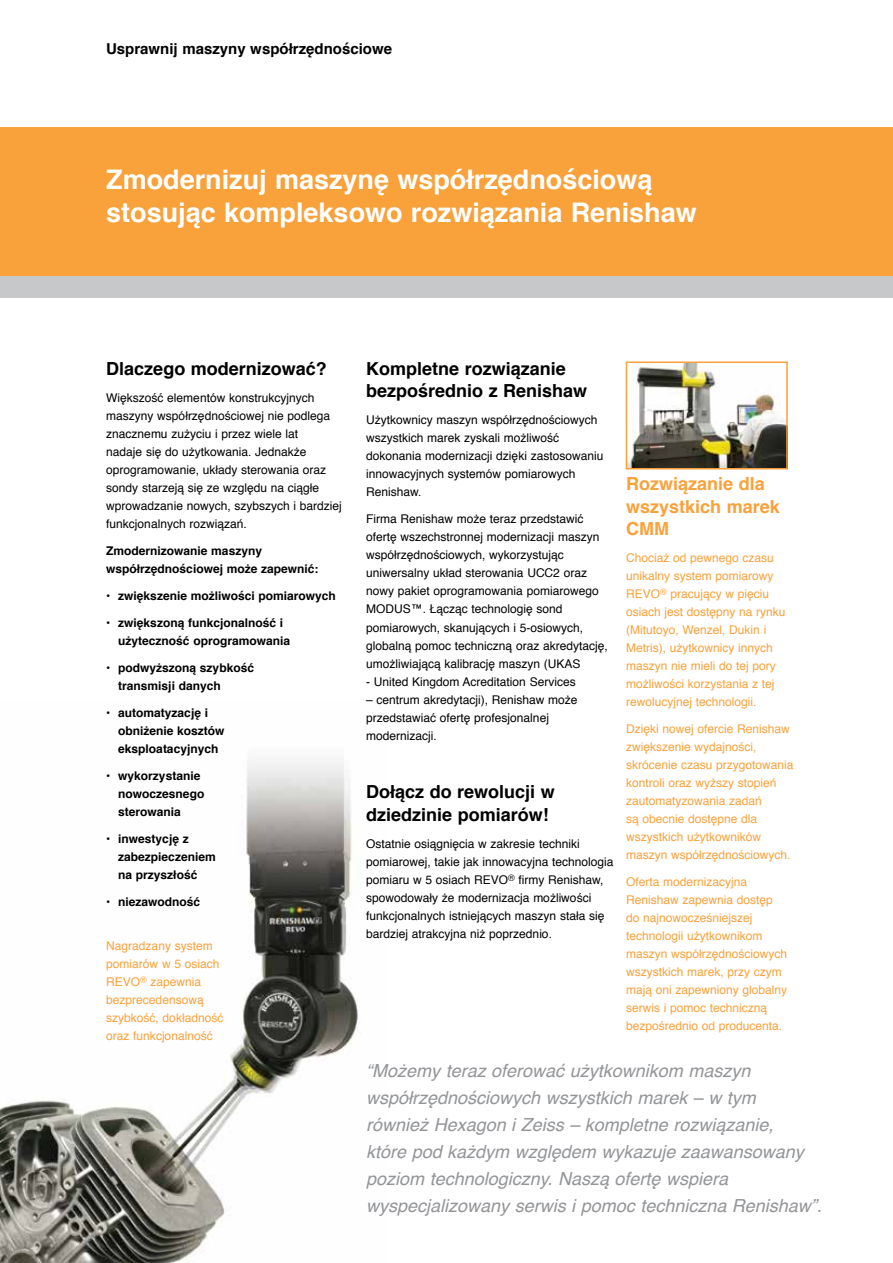
<style>
.page{position:relative;width:893px;height:1263px;background:#fff}
.page>*{position:absolute;margin:0;border:0;box-sizing:border-box;transform-origin:0 0}
.t1{font:700 27px/33px "Helvetica";color:#fff}
.t2{font:italic 18px/27px "Helvetica";color:#939598}
.t3{font:700 18px/22.5px "Helvetica";color:#000}
.t4{font:700 18px/22.5px "Helvetica";color:#f9a13a}
.t5{font:700 15px "Helvetica";color:#000}
.t6{font:12px/18px "Helvetica";color:#000}
.t7{font:12px/18px "Helvetica";color:#f9a13a}
.t8{font:700 12px/18px "Helvetica";color:#000}
</style>
<div class="page">
<img style="left:0;top:760px;width:358px;height:503px">
<div style="left:0;top:128px;width:893px;height:148px;background:#f9a13a"></div>
<div style="left:0;top:276px;width:893px;height:22px;background:#c7c8ca"></div>
<img style="left:629px;top:364px;width:156px;height:102px">
<div style="left:626px;top:361px;width:162px;height:108px;border:2px solid #f9a13a"></div>
<p class="t5" style="left:106px;top:36px;width:287px">Usprawnij maszyny współrzędnościowe</p>
<h1 class="t1" style="left:106px;top:164px;width:592px">Zmodernizuj maszynę współrzędnościową stosując kompleksowo rozwiązania Renishaw</h1>
<h2 class="t3" style="left:106px;top:358px;width:222px">Dlaczego modernizować?</h2>
<p class="t6" style="left:106px;top:389px;width:237px">Większość elementów konstrukcyjnych maszyny współrzędnościowej nie podlega znacznemu zużyciu i przez wiele lat<br>nadaje się do użytkowania. Jednakże oprogramowanie, układy sterowania oraz sondy starzeją się ze względu na ciągłe wprowadzanie nowych, szybszych i bardziej funkcjonalnych rozwiązań.</p>
<p class="t8" style="left:106px;top:542px;width:214px">Zmodernizowanie maszyny współrzędnościowej może zapewnić:</p>
<p class="t8" style="left:106px;top:587px;width:231px">• zwiększenie możliwości pomiarowych</p>
<p class="t8" style="left:118px;top:614px;width:173px;text-indent:-12px">• zwiększoną funkcjonalność i użyteczność oprogramowania</p>
<p class="t8" style="left:118px;top:659px;width:137px;text-indent:-12px">• podwyższoną szybkość transmisji danych</p>
<p class="t8" style="left:118px;top:704px;width:108px;text-indent:-12px">• automatyzację i obniżenie kosztów eksploatacyjnych</p>
<p class="t8" style="left:118px;top:767px;width:88px;text-indent:-12px">• wykorzystanie nowoczesnego sterowania</p>
<p class="t8" style="left:118px;top:830px;width:99px;text-indent:-12px">• inwestycję z zabezpieczeniem na przyszłość</p>
<p class="t8" style="left:106px;top:893px;width:96px">• niezawodność</p>
<p class="t7" style="left:106px;top:937px;width:119px">Nagradzany system pomiarów w 5 osiach<br>REVO<sup>®</sup> zapewnia bezprecedensową szybkość, dokładność oraz funkcjonalność</p>
<h2 class="t3" style="left:366px;top:358px;width:223px">Kompletne rozwiązanie bezpośrednio z Renishaw</h2>
<p class="t6" style="left:366px;top:412px;width:239px">Użytkownicy maszyn współrzędnościowych wszystkich marek zyskali możliwość dokonania modernizacji dzięki zastosowaniu innowacyjnych systemów pomiarowych Renishaw.</p>
<p class="t6" style="left:366px;top:511px;width:243px">Firma Renishaw może teraz przedstawić ofertę wszechstronnej modernizacji maszyn współrzędnościowych, wykorzystując uniwersalny układ sterowania UCC2 oraz nowy pakiet oprogramowania pomiarowego MODUS™. Łącząc technologię sond pomiarowych, skanujących i 5-osiowych, globalną pomoc techniczną oraz akredytację, umożliwiającą kalibrację maszyn (UKAS</p>
<p class="t6" style="left:366px;top:673px;width:211px">- United Kingdom Acreditation Services</p>
<p class="t6" style="left:366px;top:691px;width:213px">– centrum akredytacji), Renishaw może przedstawiać ofertę profesjonalnej modernizacji.</p>
<h2 class="t4" style="left:626px;top:473px;width:155px">Rozwiązanie dla wszystkich marek<br>CMM</h2>
<p class="t7" style="left:626px;top:549px;width:161px">Chociaż od pewnego czasu unikalny system pomiarowy<br>REVO<sup>®</sup> pracujący w pięciu osiach jest dostępny na rynku (Mitutoyo, Wenzel, Dukin i<br>Metris), użytkownicy innych maszyn nie mieli do tej pory możliwości korzystania z tej rewolucyjnej technologii.</p>
<p class="t7" style="left:626px;top:720px;width:169px">Dzięki nowej ofercie Renishaw zwiększenie wydajności, skrócenie czasu przygotowania kontroli oraz wyższy stopień zautomatyzowania zadań<br>są obecnie dostępne dla wszystkich użytkowników maszyn współrzędnościowych.</p>
<p class="t7" style="left:626px;top:873px;width:163px">Oferta modernizacyjna<br>Renishaw zapewnia dostęp do najnowocześniejszej technologii użytkownikom maszyn współrzędnościowych wszystkich marek, przy czym mają oni zapewniony globalny serwis i pomoc techniczną bezpośrednio od producenta.</p>
<p class="t2" style="left:366px;top:1057px;width:457px">“Możemy teraz oferować użytkownikom maszyn współrzędnościowych wszystkich marek – w tym również Hexagon i Zeiss – kompletne rozwiązanie,<br>które pod każdym względem wykazuje zaawansowany poziom technologiczny. Naszą ofertę wspiera wyspecjalizowany serwis i pomoc techniczna Renishaw”.</p>
<h2 class="t3" style="left:366px;top:781px;width:190px">Dołącz do rewolucji w dziedzinie pomiarów!</h2>
<p class="t6" style="left:366px;top:835px;width:249px">Ostatnie osiągnięcia w zakresie techniki pomiarowej, takie jak innowacyjna technologia pomiaru w 5 osiach REVO<sup>®</sup> firmy Renishaw, spowodowały że modernizacja możliwości funkcjonalnych istniejących maszyn stała się bardziej atrakcyjna niż poprzednio.</p>
</div>
